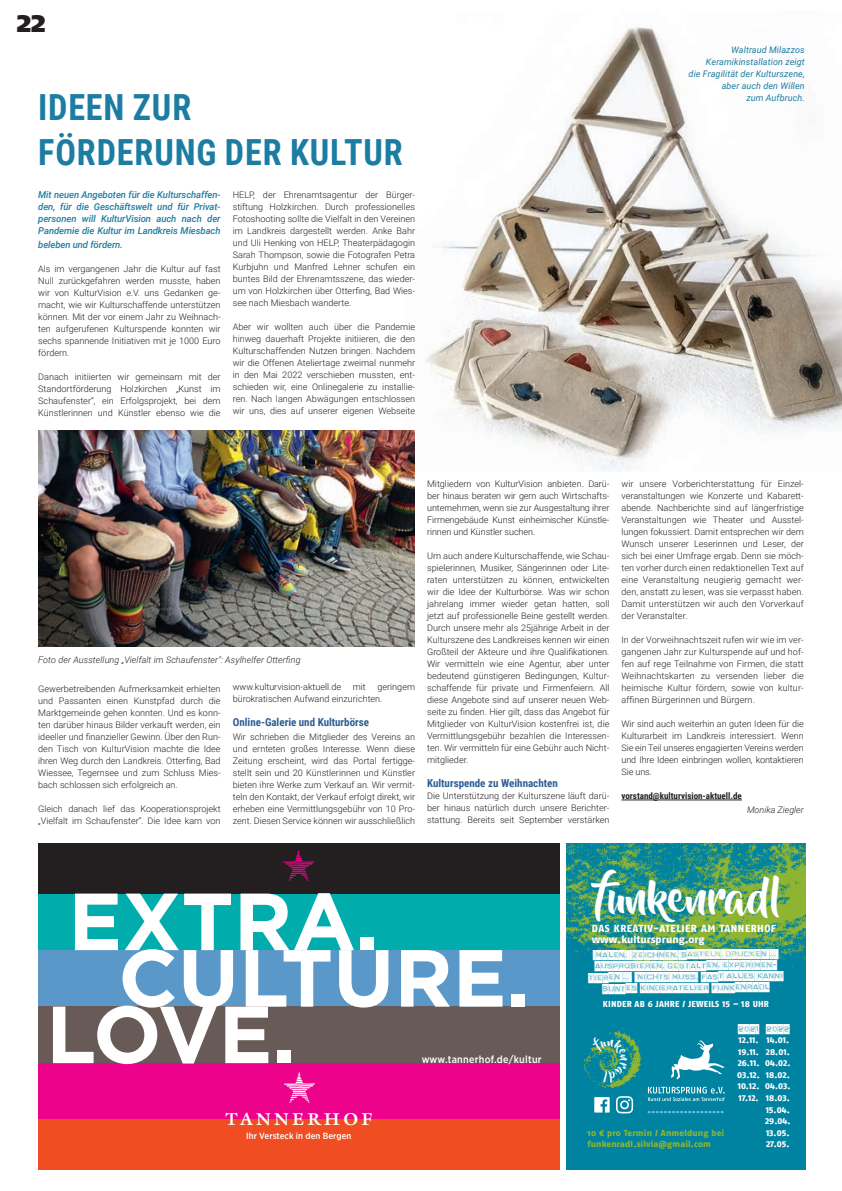
<style>
.page{position:relative;width:842px;height:1191px;background:#fff}
.page>*{position:absolute;margin:0;border:0;box-sizing:border-box;transform-origin:0 0}
.t1{font:700 80.8px/113px "Gotham";color:#fff}
.t2{font:43.6px "Beyond The Mountains";letter-spacing:.015em;color:#fff}
.t3{font:700 36px/44.5px "Roboto Condensed";letter-spacing:.025em;color:#1c7da2;scale:.95 1}
.t4{font:900 24px "Frutiger";color:#231f20}
.t5{font:700 17.2px "Galliard Pro";letter-spacing:.19em;color:#fff}
.t6{font:14.9px "Dymo";color:#fff}
.t7{font:14.8px/11.1px "Dymo";color:#fff;text-align:center}
.t8{font:700 11px "Roboto Condensed";color:#2d5f95}
.t9{font:500 10.4px "Gotham Narrow";letter-spacing:.025em;color:#fff}
.t10{font:800 10.3px/11.6px "Fago OT";letter-spacing:.05em;color:#fff}
.t11{font:italic 500 9.5px/12px "Roboto";letter-spacing:-.01em;color:#1c7da2;text-align:justify}
.t12{font:300 9px/12px "Roboto";color:#231f20;text-align:justify}
.t13{font:italic 9px/12px "Roboto";letter-spacing:.01em;color:#1c7da2;text-align:right}
.t14{font:italic 300 9px "Roboto";letter-spacing:.01em;color:#231f20}
.t15{font:700 9px "Roboto Condensed";color:#231f20}
.t16{font:500 9px "Gotham Narrow";letter-spacing:.01em;color:#fff}
.t17{font:800 8.7px/11.5px "Fago OT";letter-spacing:.01em;color:#fff}
.t18{font:800 8.7px/11.5px "Fago OT";letter-spacing:.02em;color:#8fb431}
.s1{font-style:italic}
</style>
<div class="page">
<img style="left:426px;top:24px;width:416px;height:447px">
<img style="left:841px;top:24px;width:1px;height:384px">
<hr style="left:621px;top:799px;width:121px;height:1px;background:#231f20">
<div style="left:566px;top:844px;width:240px;height:326px;background:#0083a1"></div>
<img style="left:566px;top:844px;width:240px;height:138px">
<svg style="left:594px;top:1097px;width:16px;height:15px"></svg>
<svg style="left:616px;top:1096px;width:17px;height:17px"></svg>
<img style="left:580px;top:1024px;width:67px;height:66px;border-radius:33px">
<svg style="left:648px;top:1086px;width:77px;height:15px"></svg>
<svg style="left:671px;top:1040px;width:54px;height:39px"></svg>
<svg style="left:647px;top:1110px;width:77px;height:3px"></svg>
<div style="left:38px;top:843px;width:521px;height:50px;background:#231f20"></div>
<div style="left:38px;top:893px;width:521px;height:57px;background:#00adac"></div>
<div style="left:38px;top:950px;width:521px;height:56px;background:#5b98ca"></div>
<div style="left:38px;top:1006px;width:521px;height:57px;background:#675a57"></div>
<div style="left:38px;top:1063px;width:521px;height:56px;background:#ed028c"></div>
<div style="left:38px;top:1119px;width:521px;height:50px;background:#f04d22"></div>
<svg style="left:284px;top:1072px;width:31px;height:31px"></svg>
<svg style="left:283px;top:850px;width:31px;height:31px"></svg>
<img style="left:38px;top:430px;width:377px;height:216px">
<svg style="left:591px;top:1036px;width:36px;height:46px"></svg>
<h3 class="t4" style="left:17px;top:9px;width:30px">22</h3>
<h3 class="t3" style="left:38px;top:84px;width:385px">IDEEN ZUR<br>FÖRDERUNG DER KULTUR</h3>
<p class="t11" style="left:38px;top:188px;width:184px">Mit neuen Angeboten für die Kulturschaffen&shy;den, für die Geschäftswelt und für Privat&shy;personen will KulturVision auch nach der Pandemie die Kultur im Landkreis Miesbach</p>
<p class="t11" style="left:38px;top:238px;width:86px">beleben und fördern.</p>
<p class="t12" style="left:38px;top:262px;width:184px">Als im vergangenen Jahr die Kultur auf fast Null zurückgefahren werden musste, haben wir von KulturVision e.V. uns Gedanken ge&shy;macht, wie wir Kulturschaffende unterstützen können. Mit der vor einem Jahr zu Weihnach&shy;ten aufgerufenen Kulturspende konnten wir sechs spannende Initiativen mit je 1000 Euro fördern.</p>
<p class="t12" style="left:38px;top:370px;width:184px">Danach initiierten wir gemeinsam mit der Standortförderung Holzkirchen „Kunst im Schaufenster“, ein Erfolgsprojekt, bei dem Künstlerinnen und Künstler ebenso wie die</p>
<p class="t12" style="left:233px;top:189px;width:184px">HELP, der Ehrenamtsagentur der Bürger&shy;stiftung Holzkirchen. Durch professionelles Fotoshooting sollte die Vielfalt in den Vereinen im Landkreis dargestellt werden. Anke Bahr und Uli Henking von HELP, Theaterpädagogin Sarah Thompson, sowie die Fotografen Petra Kurbjuhn und Manfred Lehner schufen ein buntes Bild der Ehrenamtsszene, das wieder&shy;um von Holzkirchen über Otterfing, Bad Wies&shy;see nach Miesbach wanderte.</p>
<p class="t12" style="left:233px;top:321px;width:184px">Aber wir wollten auch über die Pandemie hinweg dauerhaft Projekte initiieren, die den Kulturschaffenden Nutzen bringen. Nachdem wir die Offenen Ateliertage zweimal nunmehr in den Mai 2022 verschieben mussten, ent&shy;schieden wir, eine Onlinegalerie zu installie&shy;ren. Nach langen Abwägungen entschlossen wir uns, dies auf unserer eigenen Webseite</p>
<p class="t13" style="left:689px;top:43px;width:118px">Waltraud Milazzos<br>Keramikinstallation zeigt<br>die Fragilität der Kulturszene, aber auch den Willen<br>zum Aufbruch.</p>
<p class="t14" style="left:38px;top:653px;width:264px">Foto der Ausstellung „Vielfalt im Schaufenster": Asylhelfer Otterfing</p>
<p class="t12" style="left:38px;top:682px;width:184px">Gewerbetreibenden Aufmerksamkeit erhielten und Passanten einen Kunstpfad durch die Marktgemeinde gehen konnten. Und es konn&shy;ten darüber hinaus Bilder verkauft werden, ein ideeller und finanzieller Gewinn. Über den Run&shy;den Tisch von KulturVision machte die Idee ihren Weg durch den Landkreis. Otterfing, Bad Wiessee, Tegernsee und zum Schluss Mies&shy;bach schlossen sich erfolgreich an.</p>
<p class="t12" style="left:38px;top:802px;width:184px">Gleich danach lief das Kooperationsprojekt „Vielfalt im Schaufenster“. Die Idee kam von</p>
<p class="t12" style="left:233px;top:681px;width:110px">www.kulturvision-aktuell.de</p>
<p class="t12" style="left:353px;top:681px;width:15px">mit</p>
<p class="t12" style="left:233px;top:681px;width:184px;text-indent:145px">geringem bürokratischen Aufwand einzurichten.</p>
<p class="t8" style="left:233px;top:714px;width:138px">Online-Galerie und Kulturbörse</p>
<p class="t12" style="left:233px;top:730px;width:184px">Wir schrieben die Mitglieder des Vereins an und ernteten großes Interesse. Wenn diese Zeitung erscheint, wird das Portal fertigge&shy;stellt sein und 20 Künstlerinnen und Künstler bieten ihre Werke zum Verkauf an. Wir vermit&shy;teln den Kontakt, der Verkauf erfolgt direkt, wir erheben eine Vermittlungsgebühr von 10 Pro&shy;zent. Diesen Service können wir ausschließlich</p>
<p class="t12" style="left:427px;top:477px;width:184px">Mitgliedern von KulturVision anbieten. Darü&shy;ber hinaus beraten wir gern auch Wirtschafts&shy;unternehmen, wenn sie zur Ausgestaltung ihrer Firmengebäude Kunst einheimischer Künstle&shy;rinnen und Künstler suchen.</p>
<p class="t12" style="left:427px;top:549px;width:184px">Um auch andere Kulturschaffende, wie Schau&shy;spielerinnen, Musiker, Sängerinnen oder Lite&shy;raten unterstützen zu können, entwickelten wir die Idee der Kulturbörse. Was wir schon jahrelang immer wieder getan hatten, soll jetzt auf professionelle Beine gestellt werden.<br>Durch unsere mehr als 25jährige Arbeit in der Kulturszene des Landkreises kennen wir einen Großteil der Akteure und ihre Qualifikationen.<br>Wir vermitteln wie eine Agentur, aber unter bedeutend günstigeren Bedingungen, Kultur&shy;schaffende für private und Firmenfeiern. All diese Angebote sind auf unserer neuen Web&shy;seite zu finden. Hier gilt, dass das Angebot für Mitglieder von KulturVision kostenfrei ist, die Vermittlungsgebühr bezahlen die Interessen&shy;ten. Wir vermitteln für eine Gebühr auch Nicht&shy;mitglieder.</p>
<p class="t8" style="left:427px;top:775px;width:132px">Kulturspende zu Weihnachten</p>
<p class="t12" style="left:427px;top:789px;width:184px">Die Unterstützung der Kulturszene läuft darü&shy;ber hinaus natürlich durch unsere Berichter&shy;stattung. Bereits seit September verstärken</p>
<p class="t12" style="left:621px;top:477px;width:184px">wir unsere Vorberichterstattung für Einzel&shy;veranstaltungen wie Konzerte und Kabarett&shy;abende. Nachberichte sind auf längerfristige Veranstaltungen wie Theater und Ausstel&shy;lungen fokussiert. Damit entsprechen wir dem Wunsch unserer Leserinnen und Leser, der sich bei einer Umfrage ergab. Denn sie möch&shy;ten vorher durch einen redaktionellen Text auf eine Veranstaltung neugierig gemacht wer&shy;den, anstatt zu lesen, was sie verpasst haben.<br>Damit unterstützen wir auch den Vorverkauf der Veranstalter.</p>
<p class="t12" style="left:621px;top:633px;width:184px">In der Vorweihnachtszeit rufen wir wie im ver&shy;gangenen Jahr zur Kulturspende auf und hof&shy;fen auf rege Teilnahme von Firmen, die statt Weihnachtskarten zu versenden lieber die heimische Kultur fördern, sowie von kultur&shy;affinen Bürgerinnen und Bürgern.</p>
<p class="t12" style="left:621px;top:717px;width:184px">Wir sind auch weiterhin an guten Ideen für die Kulturarbeit im Landkreis interessiert. Wenn Sie ein Teil unseres engagierten Vereins werden und Ihre Ideen einbringen wollen, kontaktieren Sie uns.</p>
<p class="t15" style="left:621px;top:789px;width:122px">vorstand@kulturvision-aktuell.de</p>
<p class="t14" style="left:747px;top:803px;width:58px">Monika Ziegler</p>
<h1 class="t1" style="left:46px;top:864px;width:334px">EXTRA.<br>LOVE.</h1>
<h1 class="t1" style="left:118px;top:921px;width:413px">CULTURE.</h1>
<p class="t9" style="left:422px;top:1052px;width:122px">www.tannerhof.de/kultur</p>
<h3 class="t5" style="left:225px;top:1108px;width:148px">TANNERHOF</h3>
<p class="t16" style="left:246px;top:1130px;width:107px">Ihr Versteck in den Bergen</p>
<h2 class="t2" style="left:592px;top:873px;width:190px"><span class="s1">f</span>unkenradl</h2>
<p class="t10" style="left:592px;top:922px;width:186px">DAS KREATIV-ATELIER AM TANNERHOF www.kultursprung.org</p>
<h3 class="t7" style="left:588px;top:950px;width:196px;rotate:-1deg">|Malen,||Zeichnen,|Basteln,|Drucken|...| Ausprobieren,|Gestalten,|Experimen&shy;tieren|...| |Nichts|muss, fast|alles|kann!<br>Buntes Kinderatelier FUNKENRADL</h3>
<p class="t17" style="left:603px;top:998px;width:168px">KINDER AB 6 JAHRE / JEWEILS 15 – 18 UHR</p>
<p class="t18" style="left:588px;top:1126px;width:138px">10 € pro Termin / Anmeldung bei funkenradl.silvia@gmail.com</p>
<h3 class="t6" style="left:738px;top:1020px;width:23px">2021</h3>
<p class="t17" style="left:737px;top:1034px;width:24px">12.11.<br>19.11.<br>26.11.<br>03.12.<br>10.12.<br>17.12.</p>
<h3 class="t6" style="left:766px;top:1020px;width:25px">2022</h3>
<p class="t17" style="left:765px;top:1034px;width:27px">14.01.<br>28.01.<br>04.02.<br>18.02.<br>04.03.<br>18.03.<br>15.04.<br>29.04.<br>13.05.<br>27.05.</p>
</div>
